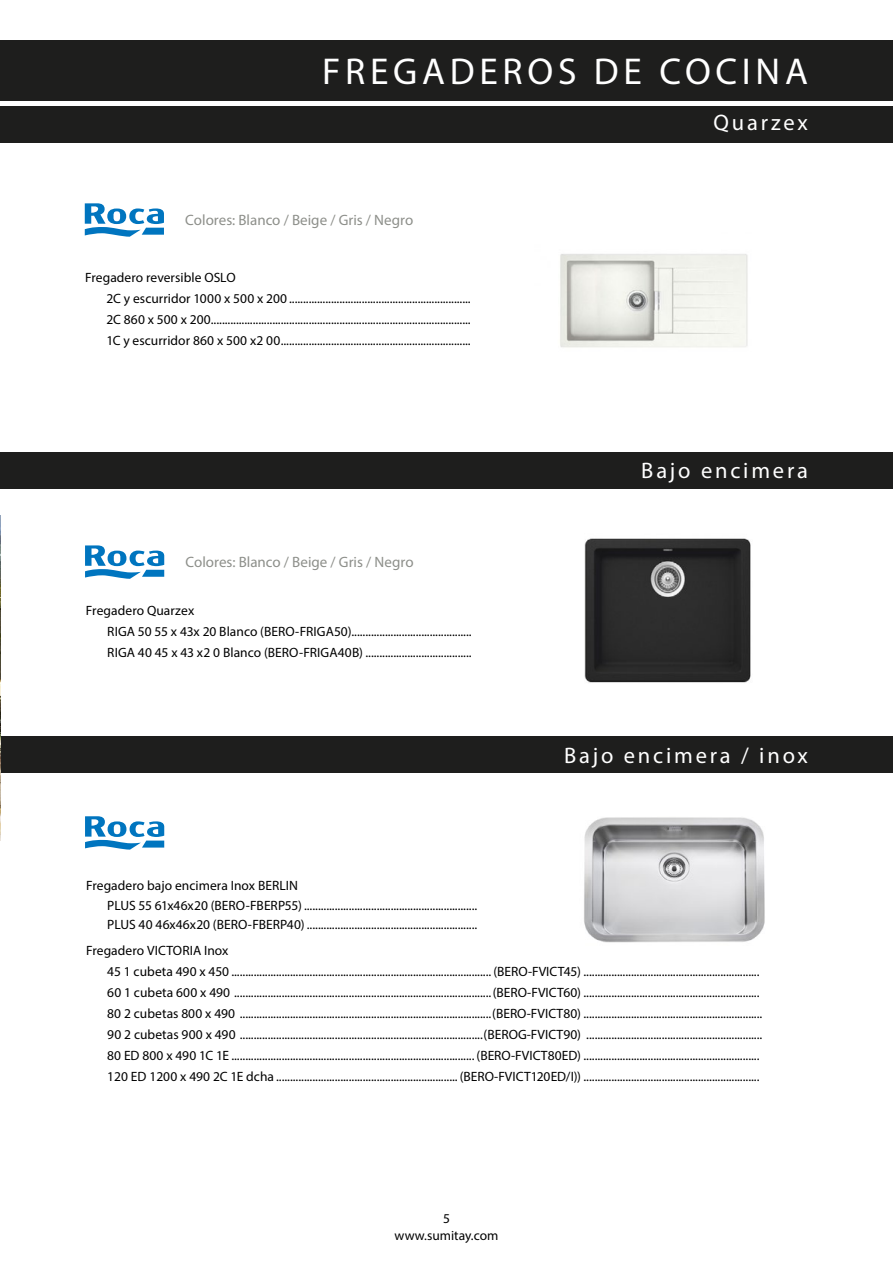
<style>
.page{position:relative;width:893px;height:1263px;background:#fff}
.page>*{position:absolute;margin:0;border:0;box-sizing:border-box;transform-origin:0 0}
.t1{font:37.5px "Myriad Pro";letter-spacing:.125em;color:#fff}
.t2{font:22.5px "Myriad Pro";letter-spacing:.125em;color:#fff}
.t3{font:15px "Myriad Pro";color:#8d8f8a}
.t4{font:13.5px/21px "Myriad Pro";letter-spacing:.005em;color:#000}
</style>
<div class="page">
<div style="left:0;top:40px;width:893px;height:61px;background:#1e1e1d"></div>
<div style="left:0;top:107px;width:893px;height:36px;background:#1e1e1d"></div>
<img style="left:584px;top:817px;width:181px;height:126px">
<svg style="left:85px;top:203px;width:79px;height:34px"></svg>
<div style="left:107px;top:208px;width:19px;height:16px;background:#0075bf;border-radius:50%"></div>
<div style="left:113px;top:211px;width:7px;height:10px;background:#fff;border-radius:50%"></div>
<img style="left:560px;top:254px;width:188px;height:94px">
<svg style="left:85px;top:545px;width:79px;height:34px"></svg>
<svg style="left:108px;top:550px;width:18px;height:16px"></svg>
<div style="left:114px;top:553px;width:6px;height:10px;background:#fff;border-radius:50%"></div>
<img style="left:584px;top:538px;width:167px;height:145px">
<svg style="left:85px;top:816px;width:79px;height:34px"></svg>
<svg style="left:108px;top:821px;width:18px;height:16px"></svg>
<div style="left:114px;top:824px;width:6px;height:10px;background:#fff;border-radius:50%"></div>
<div style="left:0;top:452px;width:893px;height:37px;background:#1e1e1d"></div>
<div style="left:0;top:737px;width:893px;height:36px;background:#1e1e1d"></div>
<img style="left:0;top:515px;width:1px;height:325px">
<h1 class="t1" style="left:322px;top:48px;width:487px">FREGADEROS DE COCINA</h1>
<h2 class="t2" style="left:714px;top:109px;width:96px">Quarzex</h2>
<p class="t3" style="left:185px;top:211px;width:230px">Colores: Blanco / Beige / Gris / Negro</p>
<p class="t4" style="left:106px;top:266px;width:366px;text-indent:-21px">Fregadero reversible OSLO<br>2C y escurridor 1000 x 500 x 200 .................................................................<br>2C 860 x 500 x 200.............................................................................................<br>1C y escurridor 860 x 500 x2 00....................................................................</p>
<p class="t3" style="left:186px;top:553px;width:230px">Colores: Blanco / Beige / Gris / Negro</p>
<p class="t4" style="left:107px;top:600px;width:366px;text-indent:-21px">Fregadero Quarzex<br>RIGA 50 55 x 43x 20 Blanco (BERO-FRIGA50)...........................................<br>RIGA 40 45 x 43 x2 0 Blanco (BERO-FRIGA40B) ......................................</p>
<p class="t4" style="left:107px;top:876px;width:371px;line-height:19.5px;text-indent:-21px">Fregadero bajo encimera Inox BERLIN<br>PLUS 55 61x46x20 (BERO-FBERP55)..............................................................<br>PLUS 40 46x46x20 (BERO-FBERP40) .............................................................</p>
<h2 class="t2" style="left:641px;top:457px;width:168px">Bajo encimera</h2>
<h2 class="t2" style="left:564px;top:741px;width:245px">Bajo encimera / inox</h2>
<p class="t4" style="left:107px;top:940px;width:656px;text-indent:-21px">Fregadero VICTORIA Inox<br>45 1 cubeta 490 x 450 ............................................................................................. (BERO-FVICT45) ...............................................................<br>60 1 cubeta 600 x 490 ............................................................................................(BERO-FVICT60) ...............................................................<br>80 2 cubetas 800 x 490 ..........................................................................................(BERO-FVICT80) ................................................................<br>90 2 cubetas 900 x 490 .......................................................................................(BEROG-FVICT90) ...............................................................<br>80 ED 800 x 490 1C 1E ....................................................................................... (BERO-FVICT80ED) ...............................................................<br>120 ED 1200 x 490 2C 1E dcha ................................................................. (BERO-FVICT120ED/I)) ...............................................................</p>
<p class="t4" style="left:395px;top:1210px;width:105px;line-height:16.2px;text-align:center">5 www.sumitay.com</p>
</div>
